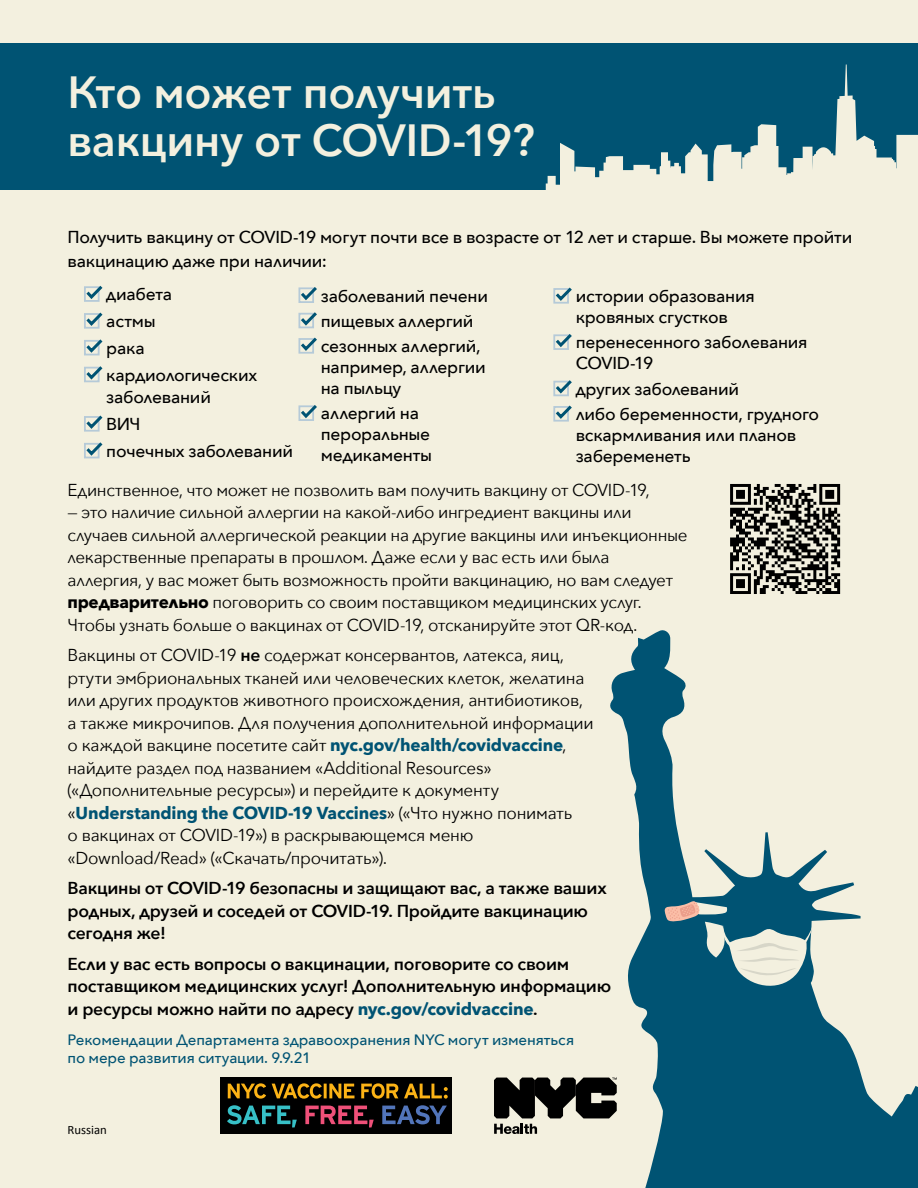
<style>
.page{position:relative;width:918px;height:1188px;background:#f3f0df}
.page>*{position:absolute;margin:0;border:0;box-sizing:border-box;transform-origin:0 0}
.Header_1{font:600 45px/48px "Avenir Next";letter-spacing:-.01em;color:#f3f0df}
.First_Bullet{font:17.25px/22.5px "Avenir Next";letter-spacing:-.02em;color:#000}
.First_Bullet-2{font:500 17.25px/21px "Avenir Next";letter-spacing:-.015em;color:#000}
.First_Bullet-3{font:600 17.25px/22.5px "Avenir Next";letter-spacing:-.015em;color:#000}
.First_Bullet-4{font:500 15px/18px "Avenir Next";letter-spacing:-.01em;color:#005373}
.t1{font:12.75px "Calibri";color:#000}
.s1{font-weight:700}
.s2{font-weight:600}
.s3{font-weight:700;color:#005373}
</style>
<div class="page">
<div style="left:0;top:44px;width:918px;height:146px;background:#005373"></div>
<svg style="left:546px;top:65px;width:372px;height:125px"></svg>
<svg style="left:494px;top:1078px;width:116px;height:40px"></svg>
<svg style="left:494px;top:1124px;width:43px;height:10px"></svg>
<div style="left:221px;top:1077px;width:231px;height:56px;background:#000"></div>
<svg style="left:228px;top:1083px;width:220px;height:16px"></svg>
<svg style="left:382px;top:1105px;width:65px;height:19px"></svg>
<svg style="left:305px;top:1106px;width:69px;height:21px"></svg>
<svg style="left:227px;top:1105px;width:70px;height:22px"></svg>
<div style="left:84px;top:286px;width:16px;height:16px;border:2px solid #b5cad8"></div>
<svg style="left:84px;top:285px;width:19px;height:16px"></svg>
<div style="left:84px;top:313px;width:16px;height:16px;border:2px solid #b5cad8"></div>
<svg style="left:84px;top:312px;width:19px;height:16px"></svg>
<svg style="left:84px;top:339px;width:19px;height:16px"></svg>
<svg style="left:84px;top:366px;width:19px;height:16px"></svg>
<div style="left:84px;top:416px;width:16px;height:16px;border:2px solid #b5cad8"></div>
<svg style="left:84px;top:415px;width:19px;height:16px"></svg>
<svg style="left:84px;top:442px;width:19px;height:16px"></svg>
<div style="left:299px;top:287px;width:15px;height:16px;border:2px solid #b5cad8"></div>
<svg style="left:298px;top:287px;width:19px;height:15px"></svg>
<svg style="left:298px;top:312px;width:19px;height:16px"></svg>
<div style="left:299px;top:338px;width:15px;height:16px;border:2px solid #b5cad8"></div>
<svg style="left:298px;top:337px;width:19px;height:16px"></svg>
<div style="left:299px;top:405px;width:15px;height:16px;border:2px solid #b5cad8"></div>
<svg style="left:298px;top:405px;width:19px;height:15px"></svg>
<div style="left:553px;top:288px;width:16px;height:16px;border:2px solid #b5cad8"></div>
<svg style="left:553px;top:287px;width:19px;height:16px"></svg>
<div style="left:553px;top:334px;width:16px;height:16px;border:2px solid #b5cad8"></div>
<svg style="left:553px;top:334px;width:19px;height:15px"></svg>
<svg style="left:553px;top:380px;width:19px;height:16px"></svg>
<div style="left:553px;top:406px;width:16px;height:16px;border:2px solid #b5cad8"></div>
<svg style="left:553px;top:405px;width:19px;height:16px"></svg>
<svg style="left:610px;top:630px;width:308px;height:558px"></svg>
<svg style="left:664px;top:901px;width:36px;height:22px"></svg>
<svg style="left:720px;top:925px;width:94px;height:66px"></svg>
<svg style="left:730px;top:484px;width:110px;height:110px"></svg>
<p class="Header_1" style="left:68px;top:68px;width:469px">Кто может получить вакцину от COVID-19?</p>
<p class="First_Bullet-2" style="left:68px;top:224px;width:786px;line-height:24px">Получить вакцину от COVID-19 могут почти все в возрасте от 12 лет и старше. Вы можете пройти вакцинацию даже при наличии:</p>
<p class="First_Bullet-2" style="left:106px;top:283px;width:67px">диабета</p>
<p class="First_Bullet-2" style="left:106px;top:310px;width:51px">астмы</p>
<p class="First_Bullet-2" style="left:106px;top:337px;width:40px">рака</p>
<p class="First_Bullet-2" style="left:106px;top:363px;width:153px;line-height:22.5px">кардиологических заболеваний</p>
<p class="First_Bullet-2" style="left:106px;top:413px;width:36px">ВИЧ</p>
<p class="First_Bullet-2" style="left:106px;top:440px;width:188px">почечных заболеваний</p>
<p class="First_Bullet" style="left:68px;top:478px;width:584px">Единственное, что может не позволить вам получить вакцину от COVID-19,</p>
<p class="First_Bullet" style="left:68px;top:500px;width:622px">— это наличие сильной аллергии на какой-либо ингредиент вакцины или случаев сильной аллергической реакции на другие вакцины или инъекционные лекарственные препараты в прошлом. Даже если у вас есть или была аллергия, у вас может быть возможность пройти вакцинацию, но вам следует <span class="s1">предварительно</span> поговорить со своим поставщиком медицинских услуг.<br>Чтобы узнать больше о вакцинах от COVID-19, отсканируйте этот QR-код.</p>
<p class="First_Bullet" style="left:68px;top:643px;width:528px">Вакцины от COVID-19 <span class="s2">не</span> содержат консервантов, латекса, яиц, ртути эмбриональных тканей или человеческих клеток, желатина или других продуктов животного происхождения, антибиотиков, а также микрочипов. Для получения дополнительной информации о каждой вакцине посетите сайт <span class="s3">nyc.gov/health/covidvaccine</span>, найдите раздел под названием «Additional Resources» («Дополнительные ресурсы») и перейдите к документу «<span class="s3">Understanding the COVID-19 Vaccines</span>» («Что нужно понимать<br>о вакцинах от COVID-19») в раскрывающемся меню «Download/Read» («Скачать/прочитать»).</p>
<p class="First_Bullet-3" style="left:68px;top:877px;width:541px">Вакцины от COVID-19 безопасны и защищают вас, а также ваших родных, друзей и соседей от COVID-19. Пройдите вакцинацию сегодня же!</p>
<p class="First_Bullet-3" style="left:68px;top:952px;width:545px">Если у вас есть вопросы о вакцинации, поговорите со своим поставщиком медицинских услуг! Дополнительную информацию и ресурсы можно найти по адресу <span class="s3">nyc.gov/covidvaccine</span>.</p>
<p class="First_Bullet-2" style="left:321px;top:284px;width:169px">заболеваний печени</p>
<p class="First_Bullet-2" style="left:321px;top:310px;width:154px">пищевых аллергий</p>
<p class="First_Bullet-2" style="left:321px;top:335px;width:167px">сезонных аллергий, например, аллергии на пыльцу</p>
<p class="First_Bullet-2" style="left:321px;top:402px;width:113px">аллергий на пероральные медикаменты</p>
<p class="First_Bullet-2" style="left:576px;top:285px;width:181px">истории образования кровяных сгустков</p>
<p class="First_Bullet-2" style="left:576px;top:331px;width:233px">перенесенного заболевания<br>COVID-19</p>
<p class="First_Bullet-2" style="left:576px;top:378px;width:165px">других заболеваний</p>
<p class="First_Bullet-2" style="left:576px;top:403px;width:245px">либо беременности, грудного вскармливания или планов забеременеть</p>
<p class="First_Bullet-4" style="left:68px;top:1030px;width:508px">Рекомендации Департамента здравоохранения NYC могут изменяться по мере развития ситуации. 9.9.21</p>
<p class="t1" style="left:68px;top:1121px;width:41px">Russian</p>
</div>
